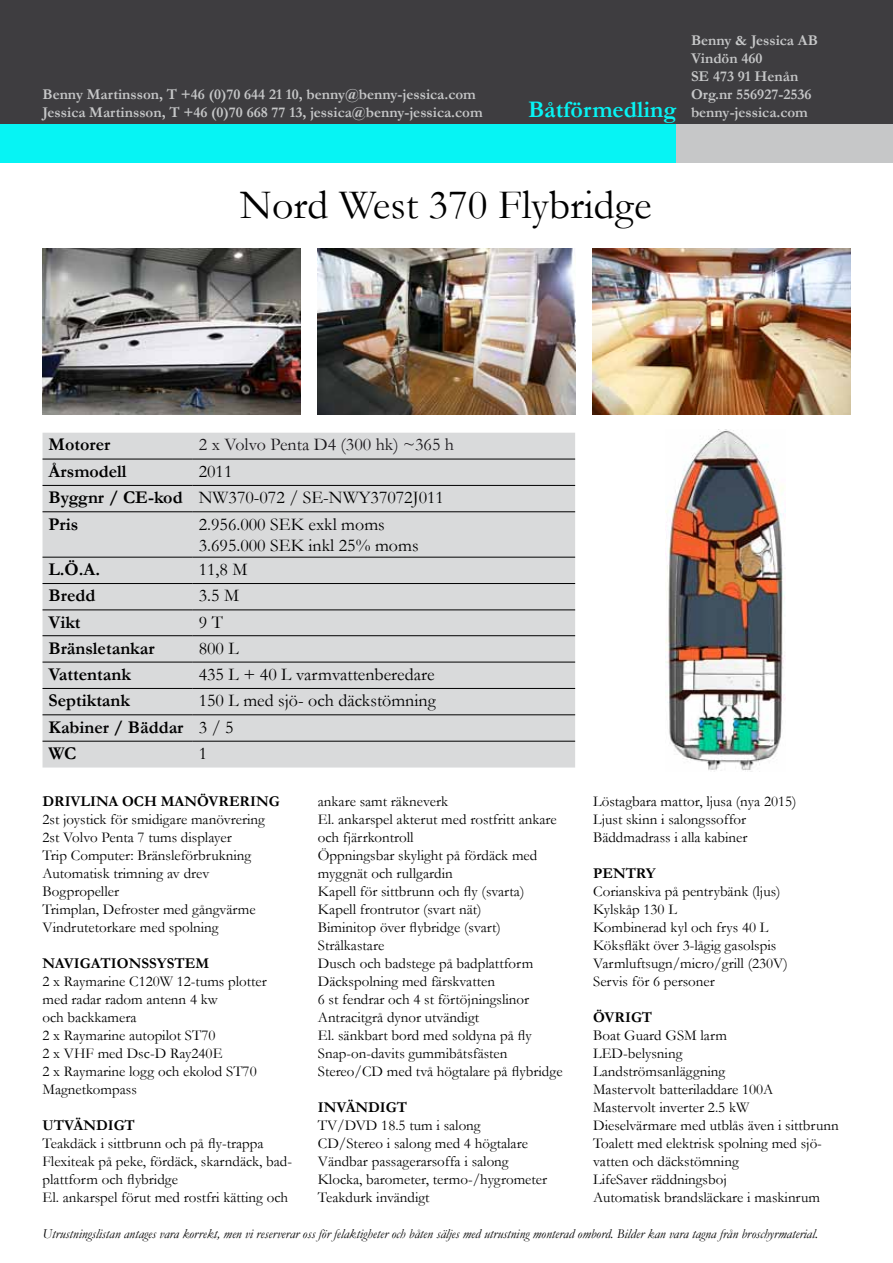
<style>
.page{position:relative;width:893px;height:1263px;background:#fff}
.page>*{position:absolute;margin:0;border:0;box-sizing:border-box;transform-origin:0 0}
.t1{font:42px "Garamond";color:#000}
.t2{font:18px/26.4px "Garamond";color:#000}
.t3{font:700 18px "Garamond";color:#000}
.t4{font:18px "Garamond";color:#1a171b}
.t5{font:15px/18px "Garamond";color:#000}
.t6{font:700 15px/18px "Garamond";color:#c6c7c8}
.t7{font:700 15px "Garamond";color:#000}
.t8{font:italic 13.5px "Garamond";color:#000}
.s1{font-size:24px;color:#06f4f4}
.s2{font-weight:700}
</style>
<div class="page">
<div style="left:0;top:0;width:893px;height:124px;background:#3e3d40"></div>
<div style="left:0;top:124px;width:676px;height:38px;background:#06f4f4"></div>
<div style="left:676px;top:124px;width:217px;height:38px;background:#c6c7c8"></div>
<img style="left:42px;top:249px;width:259px;height:165px">
<img style="left:592px;top:249px;width:259px;height:165px">
<img style="left:318px;top:249px;width:257px;height:165px">
<div style="left:43px;top:433px;width:532px;height:124px;background:#d9dadb"></div>
<div style="left:43px;top:558px;width:532px;height:104px;background:#d9dadb"></div>
<div style="left:43px;top:663px;width:532px;height:104px;background:#d9dadb"></div>
<hr style="left:43px;top:459px;width:150px;height:1px;background:#000">
<hr style="left:193px;top:459px;width:382px;height:1px;background:#000">
<hr style="left:43px;top:485px;width:150px;height:1px;background:#000">
<hr style="left:193px;top:485px;width:382px;height:1px;background:#000">
<hr style="left:43px;top:511px;width:150px;height:1px;background:#000">
<hr style="left:193px;top:511px;width:382px;height:1px;background:#000">
<hr style="left:43px;top:557px;width:150px;height:1px;background:#000">
<hr style="left:193px;top:557px;width:382px;height:1px;background:#000">
<hr style="left:43px;top:583px;width:150px;height:1px;background:#000">
<hr style="left:193px;top:583px;width:382px;height:1px;background:#000">
<hr style="left:43px;top:610px;width:150px;height:1px;background:#000">
<hr style="left:193px;top:610px;width:382px;height:1px;background:#000">
<hr style="left:43px;top:635px;width:150px;height:1px;background:#000">
<hr style="left:193px;top:635px;width:382px;height:1px;background:#000">
<hr style="left:43px;top:662px;width:150px;height:1px;background:#000">
<hr style="left:193px;top:662px;width:382px;height:1px;background:#000">
<hr style="left:43px;top:688px;width:150px;height:1px;background:#000">
<hr style="left:193px;top:688px;width:382px;height:1px;background:#000">
<hr style="left:43px;top:714px;width:150px;height:1px;background:#000">
<hr style="left:193px;top:714px;width:382px;height:1px;background:#000">
<hr style="left:43px;top:741px;width:150px;height:1px;background:#000">
<hr style="left:193px;top:741px;width:382px;height:1px;background:#000">
<img style="left:665px;top:429px;width:121px;height:343px">
<p class="t6" style="left:43px;top:86px;width:442px">Benny Martinsson, T +46 (0)70 644 21 10, benny@benny-jessica.com<br>Jessica Martinsson, T +46 (0)70 668 77 13, jessica@benny-jessica.com</p>
<p class="t6" style="left:691px;top:31px;width:128px">Benny &amp; Jessica AB</p>
<p class="t6" style="left:691px;top:49px;width:73px">Vindön 460</p>
<p class="t6" style="left:691px;top:67px;width:109px">SE 473 91 Henån</p>
<p class="t6" style="left:691px;top:85px;width:122px">Org.nr 556927-2536</p>
<p class="t6" style="left:528px;top:103px;width:281px"><span class="s1">Båtförmedling</span> benny-jessica.com</p>
<h1 class="t1" style="left:240px;top:177px;width:413px">Nord West 370 Flybridge</h1>
<p class="t3" style="left:49px;top:432px;width:63px">Motorer</p>
<p class="t4" style="left:199px;top:433px;width:257px">2 x Volvo Penta D4 (300 hk) ~365 h</p>
<p class="t3" style="left:49px;top:459px;width:80px">Årsmodell</p>
<p class="t2" style="left:49px;top:457px;width:397px;text-indent:150px">2011<br><span class="s2">Byggnr / CE-kod</span> NW370-072 / SE-NWY37072J011<br><span class="s2">Pris</span></p>
<p class="t2" style="left:199px;top:513px;width:221px;line-height:21.6px">2.956.000 SEK exkl moms<br>3.695.000 SEK inkl 25% moms</p>
<p class="t3" style="left:49px;top:557px;width:53px">L.Ö.A.</p>
<p class="t2" style="left:199px;top:556px;width:50px">11,8 M</p>
<p class="t3" style="left:49px;top:583px;width:48px">Bredd</p>
<p class="t2" style="left:199px;top:582px;width:42px">3.5 M</p>
<p class="t3" style="left:49px;top:610px;width:34px">Vikt</p>
<p class="t2" style="left:199px;top:608px;width:26px">9 T</p>
<p class="t3" style="left:49px;top:636px;width:108px">Bränsletankar</p>
<p class="t2" style="left:199px;top:634px;width:42px">800 L</p>
<p class="t3" style="left:49px;top:662px;width:84px">Vattentank</p>
<p class="t2" style="left:199px;top:661px;width:237px">435 L + 40 L varmvattenberedare</p>
<p class="t3" style="left:49px;top:688px;width:83px">Septiktank</p>
<p class="t2" style="left:49px;top:687px;width:389px;text-indent:150px">150 L med sjö- och däckstömning<br><span class="s2">Kabiner / Bäddar</span> 3 / 5<br><span class="s2">WC</span></p>
<p class="t2" style="left:199px;top:740px;width:10px">1</p>
<p class="t7" style="left:43px;top:791px;width:239px">DRIVLINA OCH MANÖVRERING</p>
<p class="t5" style="left:43px;top:810px;width:224px">2st joystick för smidigare manövrering<br>2st Volvo Penta 7 tums displayer<br>Trip Computer: Bränsleförbrukning<br>Automatisk trimning av drev<br>Bogpropeller<br>Trimplan, Defroster med gångvärme<br>Vindrutetorkare med spolning</p>
<p class="t7" style="left:43px;top:953px;width:168px">NAVIGATIONSSYSTEM</p>
<p class="t5" style="left:43px;top:972px;width:226px">2 x Raymarine C120W 12-tums plotter med radar radom antenn 4 kw<br>och backkamera<br>2 x Raymarine autopilot ST70<br>2 x VHF med Dsc-D Ray240E<br>2 x Raymarine logg och ekolod ST70<br>Magnetkompass</p>
<p class="t7" style="left:43px;top:1115px;width:94px">UTVÄNDIGT</p>
<p class="t5" style="left:43px;top:1134px;width:251px">Teakdäck i sittbrunn och på fly-trappa Flexiteak på peke, fördäck, skarndäck, bad&shy;plattform och flybridge<br>El. ankarspel förut med rostfri kätting och</p>
<p class="t5" style="left:593px;top:792px;width:205px">Löstagbara mattor, ljusa (nya 2015)<br>Ljust skinn i salongssoffor<br>Bäddmadrass i alla kabiner</p>
<p class="t7" style="left:593px;top:863px;width:64px">PENTRY</p>
<p class="t5" style="left:593px;top:882px;width:196px">Corianskiva på pentrybänk (ljus)<br>Kylskåp 130 L<br>Kombinerad kyl och frys 40 L<br>Köksfläkt över 3-lågig gasolspis<br>Varmluftsugn/micro/grill (230V)<br>Servis för 6 personer</p>
<p class="t7" style="left:593px;top:1007px;width:61px">ÖVRIGT</p>
<p class="t5" style="left:593px;top:1026px;width:247px">Boat Guard GSM larm<br>LED-belysning<br>Landströmsanläggning<br>Mastervolt batteriladdare 100A<br>Mastervolt inverter 2.5 kW<br>Dieselvärmare med utblås även i sittbrunn<br>Toalett med elektrisk spolning med sjö&shy;vatten och däckstömning<br>LifeSaver räddningsboj<br>Automatisk brandsläckare i maskinrum</p>
<p class="t8" style="left:43px;top:1225px;width:777px">Utrustningslistan antages vara korrekt, men vi reserverar oss för felaktigheter och båten säljes med utrustning monterad ombord. Bilder kan vara tagna från broschyrmaterial.</p>
<p class="t5" style="left:318px;top:792px;width:246px">ankare samt räkneverk<br>El. ankarspel akterut med rostfritt ankare och fjärrkontroll<br>Öppningsbar skylight på fördäck med myggnät och rullgardin<br>Kapell för sittbrunn och fly (svarta)<br>Kapell frontrutor (svart nät)<br>Biminitop över flybridge (svart)<br>Strålkastare<br>Dusch och badstege på badplattform<br>Däckspolning med färskvatten<br>6 st fendrar och 4 st förtöjningslinor<br>Antracitgrå dynor utvändigt<br>El. sänkbart bord med soldyna på fly<br>Snap-on-davits gummibåtsfästen<br>Stereo/CD med två högtalare på flybridge</p>
<p class="t7" style="left:318px;top:1097px;width:91px">INVÄNDIGT</p>
<p class="t5" style="left:318px;top:1116px;width:231px">TV/DVD 18.5 tum i salong<br>CD/Stereo i salong med 4 högtalare<br>Vändbar passagerarsoffa i salong<br>Klocka, barometer, termo-/hygrometer<br>Teakdurk invändigt</p>
</div>
